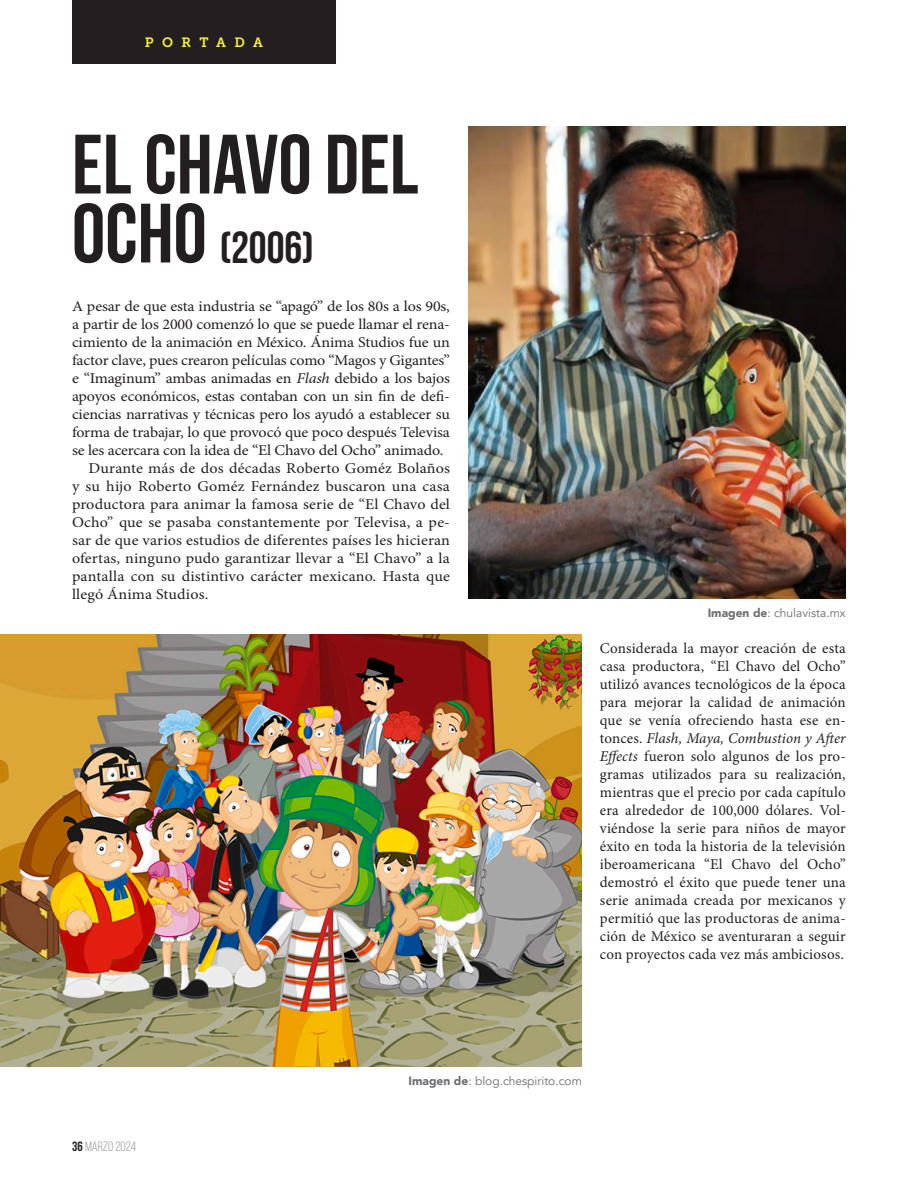
<style>
.page{position:relative;width:918px;height:1188px;background:#fff}
.page>*{position:absolute;margin:0;border:0;box-sizing:border-box;transform-origin:0 0}
.t1{font:700 84px "Bebas Neue";color:#231f20}
.t2{font:700 45px "Bebas Neue";color:#231f20}
.t3{font:15px/18px "Minion Pro";color:#231f20;text-align:justify;scale:1.07 1}
.t4{font:15px/18px "Minion Pro";color:#231f20;text-align:justify}
.t5{font:13.5px "Bebas Neue";color:#939598}
.t6{font:13.5px "Museo Slab 700";letter-spacing:.615em;color:#fcf035}
.t7{font:12px "Avenir";color:#6c6d70}
.s1{font-size:84px}
.s2{font-style:italic}
.s3{font-weight:900}
.s4{font-weight:700;color:#231f20}
</style>
<div class="page">
<img style="left:468px;top:126px;width:378px;height:472px">
<img style="left:0;top:634px;width:582px;height:432px">
<div style="left:72px;top:0;width:264px;height:64px;background:#231f20"></div>
<p class="t6" style="left:145px;top:35px;width:120px">PORTADA</p>
<p class="t1" style="left:72px;top:118px;width:348px">EL CHAVO DEL</p>
<p class="t2" style="left:72px;top:222px;width:243px"><span class="s1">OCHO</span> (2006)</p>
<p class="t3" style="left:72px;top:297px;width:355px">A pesar de que esta industria se “apagó” de los 80s a los 90s, a partir de los 2000 comenzó lo que se puede llamar el rena&shy;cimiento de la animación en México. Ánima Studios fue un factor clave, pues crearon películas como “Magos y Gigantes” e “Imaginum” ambas animadas en <span class="s2">Flash</span> debido a los bajos apoyos económicos, estas contaban con un sin fin de defi&shy;ciencias narrativas y técnicas pero los ayudó a establecer su forma de trabajar, lo que provocó que poco después Televisa se les acercara con la idea de “El Chavo del Ocho” animado.</p>
<p class="t3" style="left:72px;top:459px;width:355px;text-indent:16px">Durante más de dos décadas Roberto Goméz Bolaños y su hijo Roberto Goméz Fernández buscaron una casa productora para animar la famosa serie de “El Chavo del Ocho” que se pasaba constantemente por Televisa, a pe&shy;sar de que varios estudios de diferentes países les hicieran ofertas, ninguno pudo garantizar llevar a “El Chavo” a la pantalla con su distintivo carácter mexicano. Hasta que llegó Ánima Studios.</p>
<p class="t7" style="left:708px;top:605px;width:140px"><span class="s3">Imagen de</span>: chulavista.mx</p>
<p class="t4" style="left:600px;top:639px;width:247px">Considerada la mayor creación de esta casa productora, “El Chavo del Ocho” utilizó avances tecnológicos de la época para mejorar la calidad de animación que se venía ofreciendo hasta ese en&shy;tonces. <span class="s2">Flash, Maya, Combustion y After Effects</span> fueron solo algunos de los pro&shy;gramas utilizados para su realización, mientras que el precio por cada capítulo era alrededor de 100,000 dólares. Vol&shy;viéndose la serie para niños de mayor éxito en toda la historia de la televisión iberoamericana “El Chavo del Ocho” demostró el éxito que puede tener una serie animada creada por mexicanos y permitió que las productoras de anima&shy;ción de México se aventuraran a seguir con proyectos cada vez más ambiciosos.</p>
<p class="t5" style="left:72px;top:1139px;width:65px"><span class="s4">36</span> MARZO 2024</p>
<p class="t7" style="left:409px;top:1073px;width:175px"><span class="s3">Imagen de</span>: blog.chespirito.com</p>
</div>
